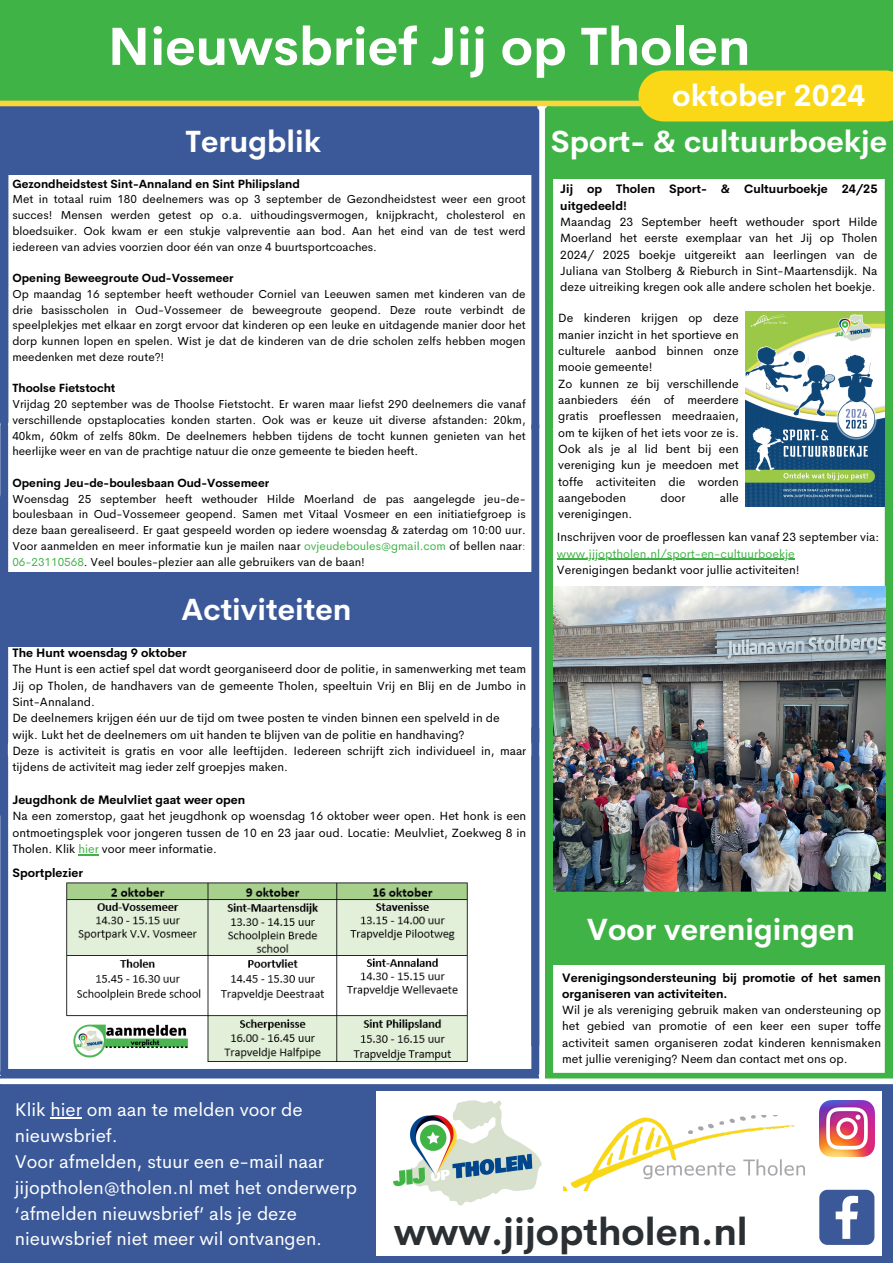
<style>
.page{position:relative;width:893px;height:1263px;background:#fff}
.page>*{position:absolute;margin:0;border:0;box-sizing:border-box;transform-origin:0 0}
.t1{font:700 52.5px "Cerebri Sans";color:#fff}
.t2{font:700 37.88px "Cerebri Sans";color:#292f33}
.t3{font:700 30px "Cerebri Sans";color:#fff}
.t4{font:18.52px/25.9px "Cerebri Sans";color:#fff}
.t5{font:12px/16.4px "Cerebri Sans";color:#000;text-align:justify}
.t6{font:700 12px/16.4px "Cerebri Sans";color:#000}
.t7{font:11.62px/15.8px "Cerebri Sans";color:#000;text-align:justify}
.t8{font:700 11.62px "Cerebri Sans";color:#000}
.s1{color:#40b347}
</style>
<div class="page">
<div style="left:0;top:106px;width:537px;height:69px;background:#3b5998"></div>
<div style="left:884px;top:773px;width:9px;height:324px;background:#40b347"></div>
<div style="left:0;top:1077px;width:893px;height:186px;background:#3b5998"></div>
<div style="left:0;top:0;width:893px;height:103px;background:#40b347"></div>
<div style="left:0;top:101px;width:712px;height:5px;background:#fad63a"></div>
<svg style="left:547px;top:70px;width:346px;height:108px;background:#82c036"></svg>
<div style="left:0;top:118px;width:8px;height:304px;background:#3b5998"></div>
<div style="left:544px;top:430px;width:9px;height:319px;background:#40b347"></div>
<div style="left:544px;top:750px;width:9px;height:326px;background:#40b347"></div>
<div style="left:884px;top:164px;width:9px;height:319px;background:#40b347"></div>
<div style="left:884px;top:472px;width:9px;height:319px;background:#40b347"></div>
<div style="left:549px;top:1073px;width:340px;height:8px;background:#40b347"></div>
<div style="left:544px;top:110px;width:9px;height:318px;background:#40b347"></div>
<div style="left:539px;top:109px;width:6px;height:969px;background:#fff"></div>
<div style="left:1px;top:1078px;width:892px;height:6px;background:#fff"></div>
<div style="left:376px;top:1091px;width:505px;height:165px;background:#fff"></div>
<svg style="left:819px;top:1190px;width:55px;height:55px"></svg>
<img style="left:819px;top:1101px;width:55px;height:56px">
<img style="left:363px;top:1084px;width:207px;height:122px">
<img style="left:563px;top:1116px;width:241px;height:74px">
<hr style="left:50px;top:1117px;width:32px;height:2px;background:#fff">
<div style="left:531px;top:729px;width:8px;height:316px;background:#3b5998"></div>
<div style="left:531px;top:426px;width:8px;height:316px;background:#3b5998"></div>
<div style="left:531px;top:112px;width:8px;height:316px;background:#3b5998"></div>
<div style="left:531px;top:757px;width:8px;height:316px;background:#3b5998"></div>
<div style="left:0;top:426px;width:8px;height:316px;background:#3b5998"></div>
<div style="left:0;top:757px;width:8px;height:316px;background:#3b5998"></div>
<div style="left:0;top:498px;width:8px;height:316px;background:#3b5998"></div>
<img style="left:745px;top:312px;width:139px;height:195px">
<div style="left:8px;top:572px;width:523px;height:74px;background:#3b5998"></div>
<img style="left:553px;top:587px;width:332px;height:305px">
<img style="left:66px;top:882px;width:402px;height:180px">
<img style="left:68px;top:1019px;width:127px;height:41px">
<div style="left:215px;top:1069px;width:318px;height:8px;background:#3b5998"></div>
<div style="left:4px;top:1069px;width:319px;height:8px;background:#3b5998"></div>
<svg style="left:78px;top:854px;width:21px;height:1px"></svg>
<hr style="left:557px;top:559px;width:238px;height:1px;background:#40b347">
<div style="left:553px;top:892px;width:331px;height:72px;background:#40b347"></div>
<p class="t1" style="left:108px;top:12px;width:644px">Nieuwsbrief Jij op Tholen</p>
<p class="t3" style="left:185px;top:122px;width:137px">Terugblik</p>
<p class="t8" style="left:12px;top:176px;width:289px">Gezondheidstest Sint-Annaland en Sint Philipsland</p>
<p class="t7" style="left:12px;top:191px;width:515px">Met in totaal ruim 180 deelnemers was op 3 september de Gezondheidstest weer een groot succes! Mensen werden getest op o.a. uithoudingsvermogen, knijpkracht, cholesterol en bloedsuiker. Ook kwam er een stukje valpreventie aan bod. Aan het eind van de test werd iedereen van advies voorzien door één van onze 4 buurtsportcoaches.</p>
<p class="t8" style="left:12px;top:270px;width:223px">Opening Beweegroute Oud-Vossemeer</p>
<p class="t7" style="left:12px;top:286px;width:515px">Op maandag 16 september heeft wethouder Corniel van Leeuwen samen met kinderen van de drie basisscholen in Oud-Vossemeer de beweegroute geopend. Deze route verbindt de speelplekjes met elkaar en zorgt ervoor dat kinderen op een leuke en uitdagende manier door het dorp kunnen lopen en spelen. Wist je dat de kinderen van de drie scholen zelfs hebben mogen meedenken met deze route?!</p>
<p class="t8" style="left:12px;top:381px;width:104px">Thoolse Fietstocht</p>
<p class="t7" style="left:12px;top:396px;width:515px">Vrijdag 20 september was de Thoolse Fietstocht. Er waren maar liefst 290 deelnemers die vanaf verschillende opstaplocaties konden starten. Ook was er keuze uit diverse afstanden: 20km, 40km, 60km of zelfs 80km. De deelnemers hebben tijdens de tocht kunnen genieten van het heerlijke weer en van de prachtige natuur die onze gemeente te bieden heeft.</p>
<p class="t8" style="left:12px;top:475px;width:258px">Opening Jeu-de-boulesbaan Oud-Vossemeer</p>
<p class="t7" style="left:12px;top:491px;width:515px">Woensdag 25 september heeft wethouder Hilde Moerland de pas aangelegde jeu-de&shy;boulesbaan in Oud-Vossemeer geopend. Samen met Vitaal Vosmeer en een initiatiefgroep is deze baan gerealiseerd. Er gaat gespeeld worden op iedere woensdag &amp; zaterdag om 10:00 uur.<br>Voor aanmelden en meer informatie kun je mailen naar <span class="s1">ovjeudeboules@gmail.com</span> of bellen naar<span class="s1">:<br>06-23110568</span>. Veel boules-plezier aan alle gebruikers van de baan!</p>
<p class="t3" style="left:182px;top:590px;width:171px">Activiteiten</p>
<p class="t6" style="left:12px;top:645px;width:176px">The Hunt woensdag 9 oktober</p>
<p class="t5" style="left:12px;top:661px;width:515px">The Hunt is een actief spel dat wordt georganiseerd door de politie, in samenwerking met team Jij op Tholen, de handhavers van de gemeente Tholen, speeltuin Vrij en Blij en de Jumbo in Sint-Annaland.</p>
<p class="t5" style="left:12px;top:710px;width:489px">De deelnemers krijgen één uur de tijd om twee posten te vinden binnen een spelveld in de</p>
<p class="t5" style="left:12px;top:726px;width:454px">wijk. Lukt het de deelnemers om uit handen te blijven van de politie en handhaving?</p>
<p class="t5" style="left:12px;top:742px;width:515px">Deze is activiteit is gratis en voor alle leeftijden. Iedereen schrijft zich individueel in, maar tijdens de activiteit mag ieder zelf groepjes maken.</p>
<p class="t6" style="left:12px;top:791px;width:234px">Jeugdhonk de Meulvliet gaat weer open</p>
<h3 class="t5" style="left:12px;top:808px;width:515px">Na een zomerstop, gaat het jeugdhonk op woensdag 16 oktober weer open. Het honk is een ontmoetingsplek voor jongeren tussen de 10 en 23 jaar oud. Locatie: Meulvliet, Zoekweg 8 in Tholen. Klik <span class="s1">hier</span> voor meer informatie.</h3>
<p class="t6" style="left:12px;top:865px;width:72px">Sportplezier</p>
<p class="t3" style="left:672px;top:76px;width:195px">oktober 2024</p>
<h1 class="t3" style="left:551px;top:122px;width:338px">Sport- &amp; cultuurboekje</h1>
<p class="t6" style="left:560px;top:181px;width:319px">Jij op Tholen Sport- &amp; Cultuurboekje 24/25 uitgedeeld!</p>
<p class="t5" style="left:560px;top:213px;width:319px">Maandag 23 September heeft wethouder sport Hilde Moerland het eerste exemplaar van het Jij op Tholen 2024/ 2025 boekje uitgereikt aan leerlingen van de Juliana van Stolberg &amp; Rieburch in Sint-Maartensdijk. Na deze uitreiking kregen ook alle andere scholen het boekje.</p>
<p class="t5" style="left:558px;top:310px;width:182px">De kinderen krijgen op deze manier inzicht in het sportieve en culturele aanbod binnen onze mooie gemeente!</p>
<p class="t5" style="left:558px;top:375px;width:182px">Zo kunnen ze bij verschillende aanbieders één of meerdere gratis proeflessen meedraaien, om te kijken of het iets voor ze is.<br>Ook als je al lid bent bij een vereniging kun je meedoen met toffe activiteiten die worden aangeboden</p>
<p class="t5" style="left:660px;top:489px;width:27px">door</p>
<p class="t5" style="left:720px;top:489px;width:21px">alle</p>
<p class="t5" style="left:558px;top:506px;width:76px">verenigingen.</p>
<p class="t5" style="left:557px;top:529px;width:324px">Inschrijven voor de proeflessen kan vanaf 23 september via:</p>
<h3 class="t5" style="left:557px;top:545px;width:244px"><span class="s1">www.jijoptholen.nl/sport-en-cultuurboekje<br></span>Verenigingen bedankt voor jullie activiteiten!</h3>
<p class="t3" style="left:587px;top:910px;width:269px">Voor verenigingen</p>
<p class="t6" style="left:562px;top:969px;width:320px">Verenigingsondersteuning bij promotie of het samen organiseren van activiteiten.</p>
<h5 class="t5" style="left:562px;top:1002px;width:320px">Wil je als vereniging gebruik maken van ondersteuning op het gebied van promotie of een keer een super toffe activiteit samen organiseren zodat kinderen kennismaken met jullie vereniging? Neem dan contact met ons op.</h5>
<h3 class="t4" style="left:15px;top:1096px;width:344px">Klik hier om aan te melden voor de nieuwsbrief.<br>Voor afmelden, stuur een e-mail naar jijoptholen@tholen.nl met het onderwerp ‘afmelden nieuwsbrief’ als je deze nieuwsbrief niet meer wil ontvangen.</h3>
<p class="t2" style="left:394px;top:1207px;width:355px">www.jijoptholen.nl</p>
</div>
